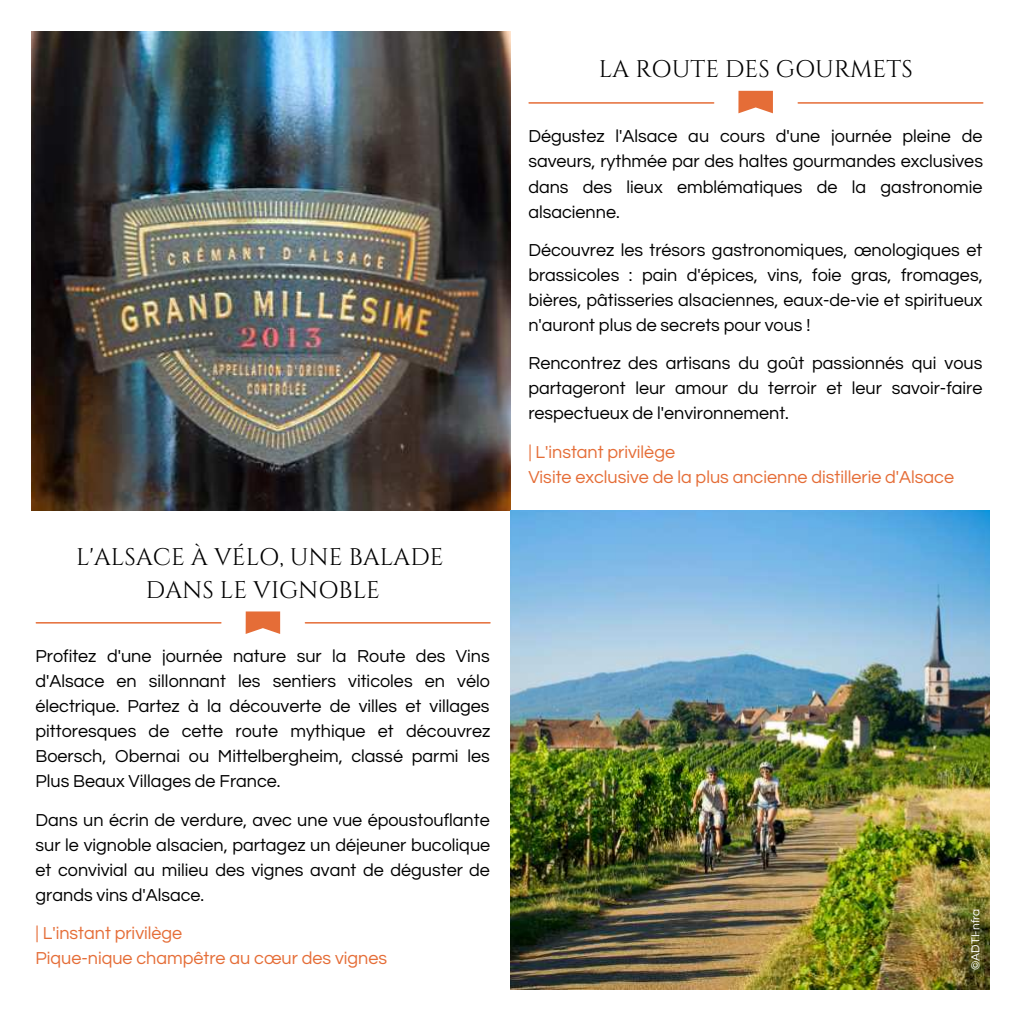
<style>
.page{position:relative;width:1020px;height:1020px;background:#fff}
.page>*{position:absolute;margin:0;border:0;box-sizing:border-box;transform-origin:0 0}
.t1{font:24px/33px "Cinzel";color:#000;text-align:center}
.t2{font:18px/25px "Questrial";color:#000;text-align:justify}
.t3{font:18px/25px "Questrial";color:#e56d37}
.t4{font:12px "Questrial";color:#fff}
</style>
<div class="page">
<img style="left:31px;top:31px;width:479px;height:479px">
<img style="left:510px;top:510px;width:479px;height:479px">
<hr style="left:529px;top:102px;width:185px;height:2px;background:#e56d37">
<hr style="left:798px;top:102px;width:185px;height:2px;background:#e56d37">
<hr style="left:36px;top:622px;width:185px;height:2px;background:#e56d37">
<hr style="left:305px;top:622px;width:185px;height:2px;background:#e56d37">
<svg style="left:738px;top:91px;width:35px;height:22px"></svg>
<svg style="left:246px;top:611px;width:34px;height:23px"></svg>
<h1 class="t1" style="left:76px;top:541px;width:369px">L'ALSACE À VÉLO, UNE BALADE<br>DANS LE VIGNOBLE</h1>
<p class="t2" style="left:36px;top:644px;width:456px">Profitez d'une journée nature sur la Route des Vins d'Alsace en sillonnant les sentiers viticoles en vélo électrique. Partez à la découverte de villes et villages pittoresques de cette route mythique et découvrez Boersch, Obernai ou Mittelbergheim, classé parmi les Plus Beaux Villages de France.</p>
<p class="t2" style="left:36px;top:808px;width:456px">Dans un écrin de verdure, avec une vue époustouflante sur le vignoble alsacien, partagez un déjeuner bucolique et convivial au milieu des vignes avant de déguster de grands vins d'Alsace.</p>
<p class="t3" style="left:36px;top:921px;width:353px">| L'instant privilège<br>Pique-nique champêtre au cTur des vignes</p>
<h1 class="t1" style="left:599px;top:52px;width:315px">LA ROUTE DES GOURMETS</h1>
<p class="t2" style="left:528px;top:124px;width:456px">Dégustez l'Alsace au cours d'une journée pleine de saveurs, rythmée par des haltes gourmandes exclusives dans des lieux emblématiques de la gastronomie alsacienne.</p>
<p class="t2" style="left:528px;top:238px;width:456px">Découvrez les trésors gastronomiques, Tnologiques et brassicoles : pain d'épices, vins, foie gras, fromages, bières, pâtisseries alsaciennes, eaux-de-vie et spiritueux n'auront plus de secrets pour vous !</p>
<p class="t2" style="left:528px;top:351px;width:456px">Rencontrez des artisans du goût passionnés qui vous partageront leur amour du terroir et leur savoir-faire respectueux de l'environnement.</p>
<p class="t3" style="left:528px;top:440px;width:427px">| L'instant privilège<br>Visite exclusive de la plus ancienne distillerie d'Alsace</p>
<p class="t4" style="left:970px;top:970px;width:63px;rotate:-90deg">©ADTI-nfra</p>
</div>
